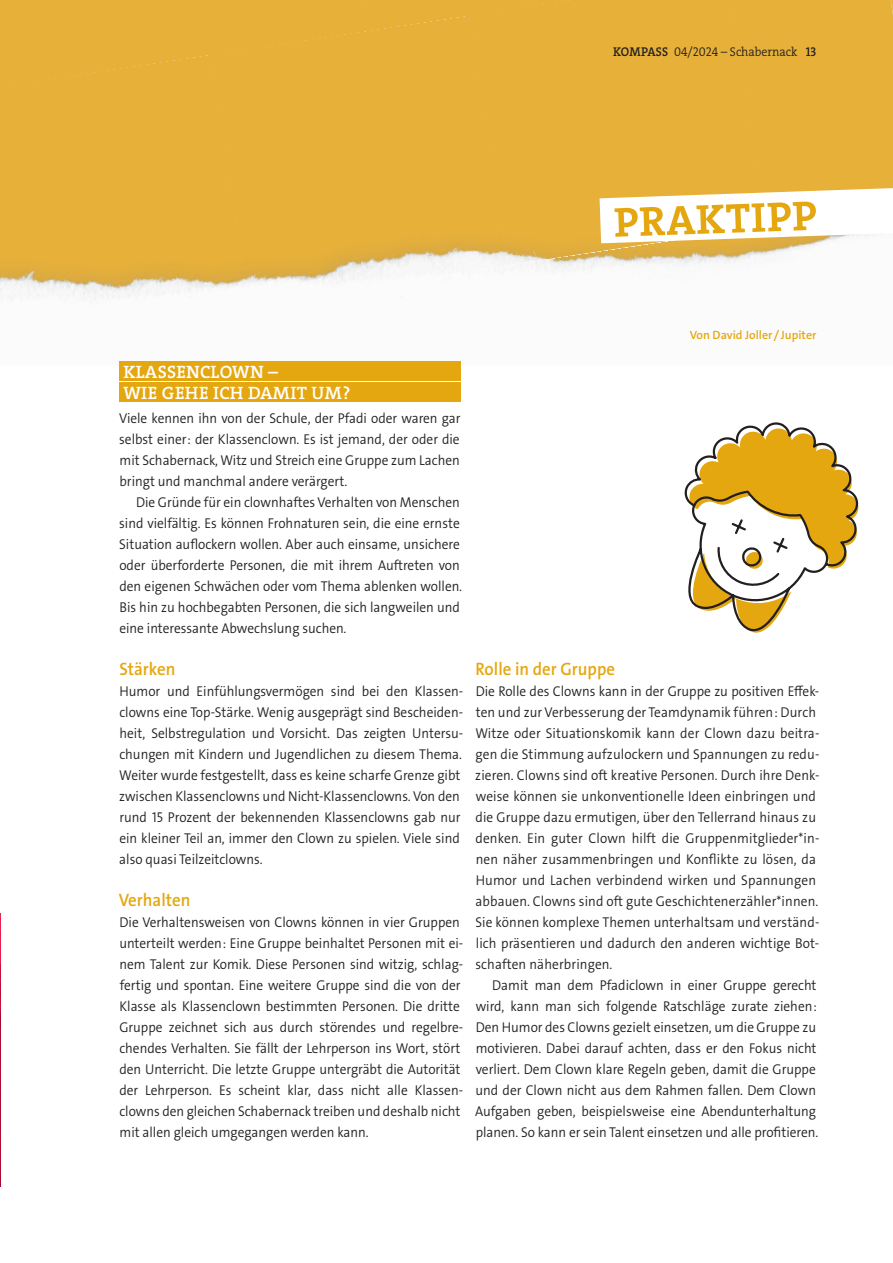
<style>
.page{position:relative;width:893px;height:1263px;background:#fff}
.page>*{position:absolute;margin:0;border:0;box-sizing:border-box;transform-origin:0 0}
.t1{font:18px "The Sans LP6 Se Bld";color:#e5a710;scale:.94 1}
.t2{font:600 18px/20.9px "The Serif W6";letter-spacing:.015em;color:#fff}
.t3{font:14.25px/21px "The Sans LP4 Se Lig";color:#231f20;scale:.94 1}
.t4{font:300 12.75px "The Serif W4";color:#231f20;scale:.94 1}
.t5{font:12px "The Sans LP6 Se Bld";color:#e5a710}
.s1{font-family:"The Serif W6";font-weight:600}
</style>
<div class="page">
<img style="left:0;top:89px;width:211px;height:213px">
<div style="left:0;top:0;width:359px;height:89px;background:#e7b139"></div>
<img style="left:140px;top:204px;width:678px;height:98px">
<img style="left:211px;top:15px;width:297px;height:287px">
<div style="left:359px;top:0;width:110px;height:32px;background:#e7b139"></div>
<img style="left:523px;top:255px;width:295px;height:47px">
<img style="left:469px;top:0;width:298px;height:265px">
<div style="left:730px;top:0;width:163px;height:188px;background:#e7b139"></div>
<svg style="left:600px;top:188px;width:293px;height:55px"></svg>
<div style="left:119px;top:361px;width:341px;height:20px;background:#e5a710"></div>
<div style="left:119px;top:382px;width:341px;height:20px;background:#e5a710"></div>
<img style="left:0;top:913px;width:1px;height:273px">
<svg style="left:684px;top:422px;width:175px;height:211px"></svg>
<svg style="left:889px;top:0;width:4px;height:99px"></svg>
<p class="t4" style="left:613px;top:44px;width:218px"><span class="s1">KOMPASS</span> 04/2024 – Schabernack <span class="s1">13</span></p>
<p class="t2" style="left:123px;top:361px;width:229px">KLASSENCLOWN –<br>WIE GEHE ICH DAMIT UM ?</p>
<p class="t3" style="left:119px;top:407px;width:365px;text-align:justify">Viele kennen ihn von der Schule, der Pfadi oder waren gar selbst einer : der Klassenclown. Es ist jemand, der oder die mit Schabernack, Witz und Streich eine Gruppe zum Lachen bringt und manchmal andere verärgert.</p>
<p class="t3" style="left:119px;top:491px;width:366px;text-indent:17px">Die Gründe für ein clownhaftes Verhalten von Menschen sind vielfältig. Es können Frohnaturen sein, die eine ernste Situation auflockern wollen. Aber auch einsame, unsichere oder überforderte Personen, die mit ihrem Auftreten von den eigenen Schwächen oder vom Thema ablenken wollen.<br>Bis hin zu hochbegabten Personen, die sich langweilen und eine interessante Abwechslung suchen.</p>
<p class="t1" style="left:119px;top:657px;width:61px">Stärken</p>
<p class="t3" style="left:119px;top:680px;width:368px">Humor und Einfühlungsvermögen sind bei den Klassen&shy;clowns eine Top-Stärke. Wenig ausgeprägt sind Bescheiden&shy;heit, Selbstregulation und Vorsicht. Das zeigten Untersu&shy;chungen mit Kindern und Jugendlichen zu diesem Thema.<br>Weiter wurde festgestellt, dass es keine scharfe Grenze gibt zwischen Klassenclowns und Nicht-Klassenclowns. Von den rund 15 Prozent der bekennenden Klassenclowns gab nur ein kleiner Teil an, immer den Clown zu spielen. Viele sind also quasi Teilzeitclowns.</p>
<p class="t1" style="left:119px;top:888px;width:78px">Verhalten</p>
<p class="t3" style="left:119px;top:911px;width:367px">Die Verhaltensweisen von Clowns können in vier Gruppen unterteilt werden : Eine Gruppe beinhaltet Personen mit ei&shy;nem Talent zur Komik. Diese Personen sind witzig, schlag&shy;fertig und spontan. Eine weitere Gruppe sind die von der Klasse als Klassenclown bestimmten Personen. Die dritte Gruppe zeichnet sich aus durch störendes und regelbre&shy;chendes Verhalten. Sie fällt der Lehrperson ins Wort, stört den Unterricht. Die letzte Gruppe untergräbt die Autorität der Lehrperson. Es scheint klar, dass nicht alle Klassen&shy;clowns den gleichen Schabernack treiben und deshalb nicht mit allen gleich umgegangen werden kann.</p>
<p class="t5" style="left:690px;top:327px;width:128px">Von David Joller / Jupiter</p>
<p class="t1" style="left:476px;top:657px;width:150px">Rolle in der Gruppe</p>
<p class="t3" style="left:475px;top:680px;width:368px">Die Rolle des Clowns kann in der Gruppe zu positiven Effek&shy;ten und zur Verbesserung der Teamdynamik führen : Durch Witze oder Situationskomik kann der Clown dazu beitra&shy;gen die Stimmung aufzulockern und Spannungen zu redu&shy;zieren. Clowns sind oft kreative Personen. Durch ihre Denk&shy;weise können sie unkonventionelle Ideen einbringen und die Gruppe dazu ermutigen, über den Tellerrand hinaus zu denken. Ein guter Clown hilft die Gruppenmitglieder*in&shy;nen näher zusammenbringen und Konflikte zu lösen, da Humor und Lachen verbindend wirken und Spannungen abbauen. Clowns sind oft gute Geschichtenerzähler*innen.<br>Sie können komplexe Themen unterhaltsam und verständ&shy;lich präsentieren und dadurch den anderen wichtige Bot&shy;schaften näherbringen.</p>
<p class="t3" style="left:475px;top:974px;width:366px;text-indent:17px">Damit man dem Pfadiclown in einer Gruppe gerecht wird, kann man sich folgende Ratschläge zurate ziehen :<br>Den Humor des Clowns gezielt einsetzen, um die Gruppe zu motivieren. Dabei darauf achten, dass er den Fokus nicht verliert. Dem Clown klare Regeln geben, damit die Gruppe und der Clown nicht aus dem Rahmen fallen. Dem Clown Aufgaben geben, beispielsweise eine Abendunterhaltung planen. So kann er sein Talent einsetzen und alle profitieren.</p>
</div>
